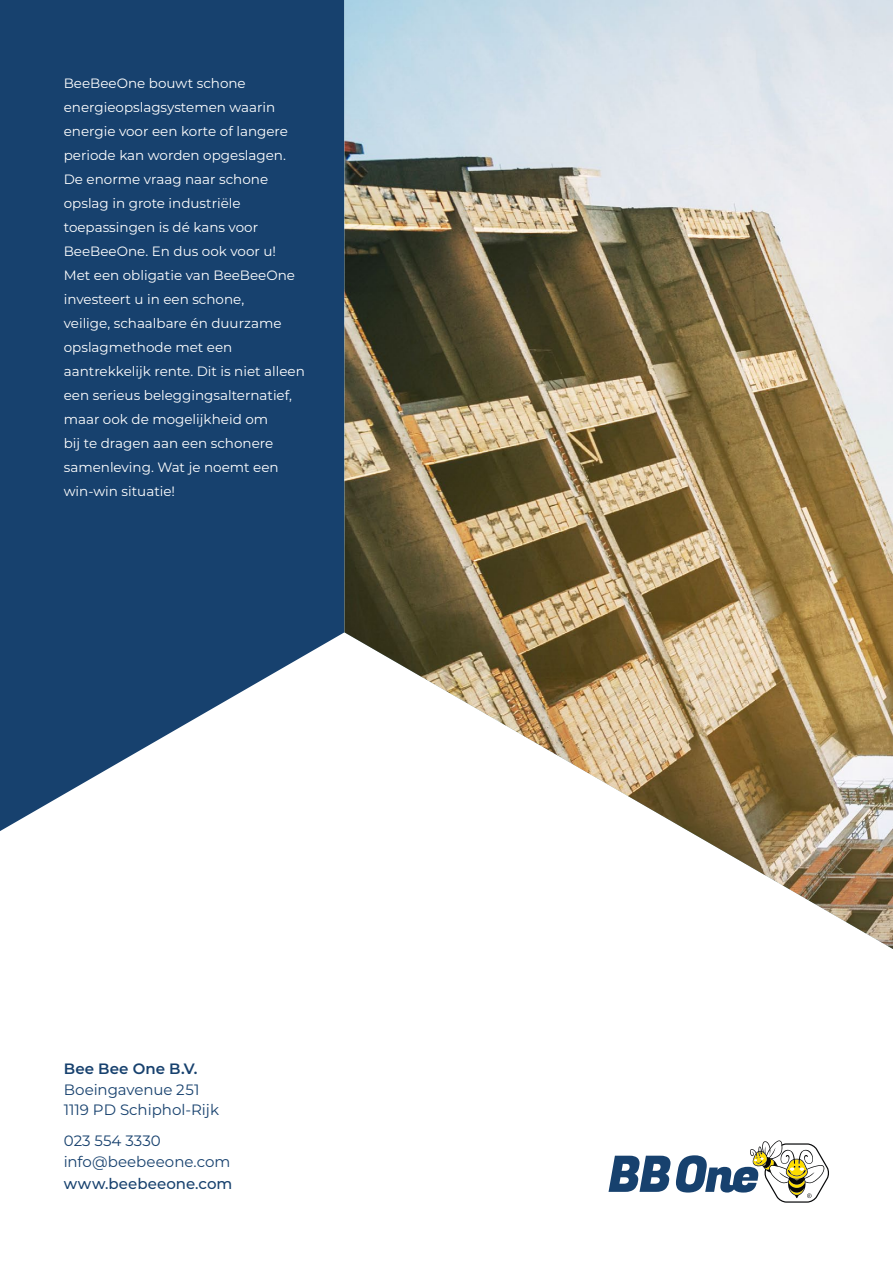
<style>
.page{position:relative;width:893px;height:1263px;background:#fff}
.page>*{position:absolute;margin:0;border:0;box-sizing:border-box;transform-origin:0 0}
.t1{font:15px/20.7px "Montserrat";color:#17416e}
.t2{font:500 15px "Montserrat";letter-spacing:.01em;color:#17416e}
.t3{font:600 15px "Montserrat";letter-spacing:.01em;color:#17416e}
.t4{font:13.5px/24px "Montserrat";color:#fff}
</style>
<div class="page">
<svg style="left:0;top:0;width:344px;height:831px;fill:#17416e"></svg>
<img style="left:344px;top:0;width:549px;height:949px">
<svg style="left:608px;top:1156px;width:62px;height:36px"></svg>
<svg style="left:676px;top:1140px;width:153px;height:62px"></svg>
<p class="t4" style="left:64px;top:71px;width:243px">BeeBeeOne bouwt schone energieopslagsystemen waarin energie voor een korte of langere periode kan worden opgeslagen.<br>De enorme vraag naar schone opslag in grote industriële toepassingen is dé kans voor<br>BeeBeeOne. En dus ook voor u!<br>Met een obligatie van BeeBeeOne investeert u in een schone,<br>veilige, schaalbare én duurzame opslagmethode met een aantrekkelijk rente. Dit is niet alleen een serieus beleggingsalternatief, maar ook de mogelijkheid om<br>bij te dragen aan een schonere samenleving. Wat je noemt een win-win situatie!</p>
<p class="t3" style="left:64px;top:1058px;width:135px">Bee Bee One B.V.</p>
<p class="t1" style="left:64px;top:1078px;width:157px">Boeingavenue 251<br>1119 PD Schiphol-Rijk</p>
<p class="t1" style="left:64px;top:1130px;width:168px">023 554 3330 info@beebeeone.com</p>
<p class="t2" style="left:64px;top:1173px;width:170px">www.beebeeone.com</p>
</div>
